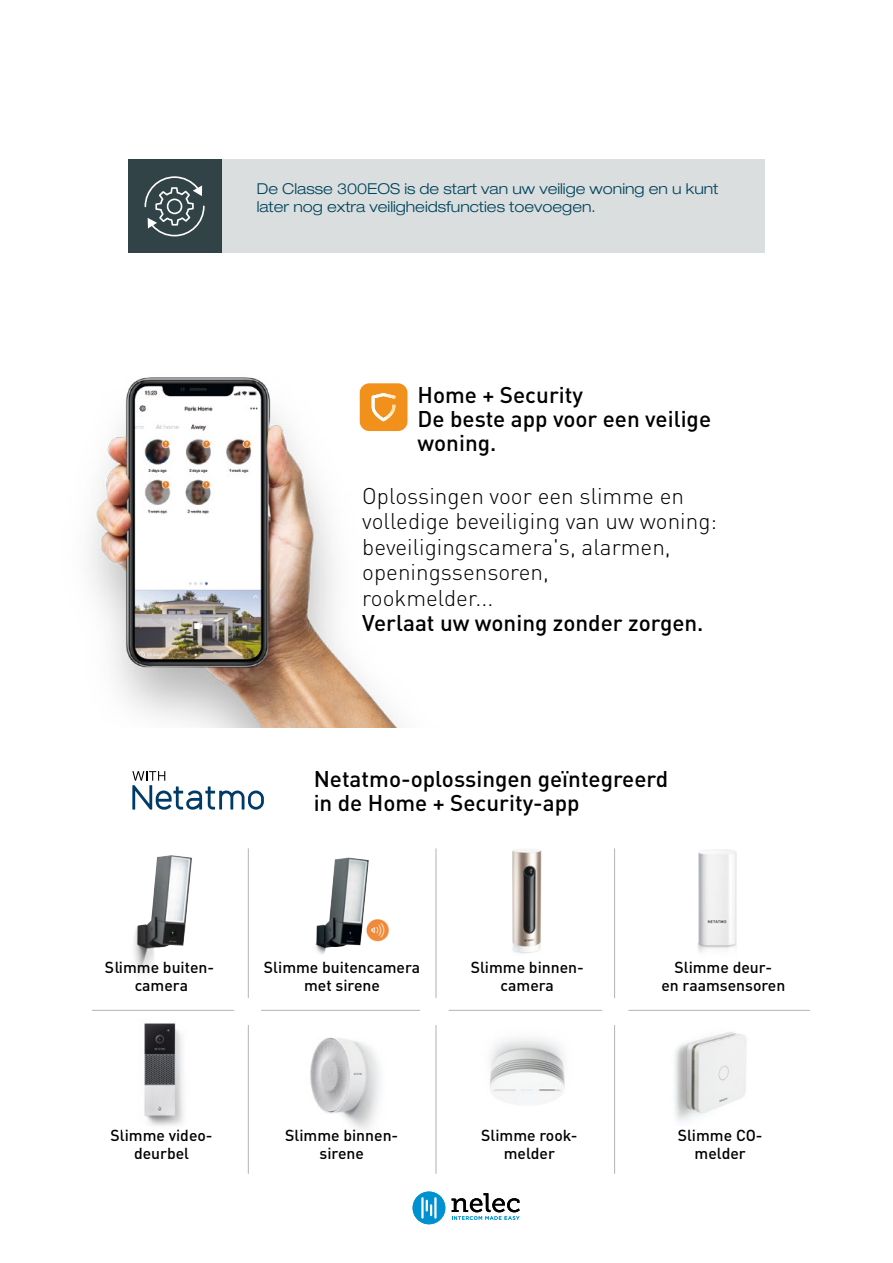
<style>
.page{position:relative;width:893px;height:1263px;background:#fff}
.page>*{position:absolute;margin:0;border:0;box-sizing:border-box;transform-origin:0 0}
.t1{font:500 22.5px/24px "DIN Pro";color:#000}
.t2{font:300 22.5px/25.5px "DIN Pro";color:#000}
.t3{font:500 15.75px/18px "DIN Pro";color:#000;text-align:center}
.t4{font:300 expanded 15px/18px "Helvetica Neue LT Std";color:#00435c}
</style>
<div class="page">
<img style="left:90px;top:377px;width:318px;height:350px">
<div style="left:222px;top:160px;width:543px;height:93px;background:#dadede"></div>
<div style="left:128px;top:160px;width:94px;height:93px;background:#324347"></div>
<svg style="left:360px;top:383px;width:47px;height:48px;background:#f19727"></svg>
<img style="left:372px;top:393px;width:24px;height:28px">
<svg style="left:132px;top:771px;width:132px;height:39px"></svg>
<hr style="left:248px;top:848px;width:1px;height:150px;background:#b1b3b4">
<hr style="left:248px;top:1025px;width:1px;height:149px;background:#b1b3b4">
<hr style="left:92px;top:1010px;width:142px;height:1px;background:#b1b3b4">
<hr style="left:261px;top:1010px;width:159px;height:1px;background:#b1b3b4">
<hr style="left:449px;top:1010px;width:153px;height:1px;background:#b1b3b4">
<hr style="left:628px;top:1010px;width:182px;height:1px;background:#b1b3b4">
<hr style="left:436px;top:848px;width:1px;height:150px;background:#b1b3b4">
<hr style="left:436px;top:1025px;width:1px;height:149px;background:#b1b3b4">
<hr style="left:614px;top:848px;width:1px;height:150px;background:#b1b3b4">
<hr style="left:614px;top:1025px;width:1px;height:149px;background:#b1b3b4">
<img style="left:489px;top:1037px;width:76px;height:68px">
<img style="left:674px;top:1032px;width:73px;height:90px">
<img style="left:310px;top:1037px;width:70px;height:93px">
<img style="left:144px;top:1023px;width:40px;height:103px">
<img style="left:134px;top:855px;width:58px;height:118px">
<img style="left:512px;top:849px;width:30px;height:104px">
<img style="left:697px;top:849px;width:40px;height:103px">
<img style="left:315px;top:857px;width:54px;height:97px">
<img style="left:365px;top:918px;width:25px;height:25px">
<svg style="left:145px;top:176px;width:60px;height:60px"></svg>
<div style="left:413px;top:1191px;width:32px;height:33px;background:#0092d0;border-radius:50%"></div>
<hr style="left:421px;top:1197px;width:3px;height:21px;background:#fff">
<hr style="left:434px;top:1197px;width:3px;height:21px;background:#fff">
<svg style="left:426px;top:1200px;width:6px;height:16px"></svg>
<svg style="left:452px;top:1193px;width:68px;height:27px"></svg>
<p class="t4" style="left:257px;top:180px;width:463px">De Classe 300EOS is de start van uw veilige woning en u kunt later nog extra veiligheidsfuncties toevoegen.</p>
<h1 class="t1" style="left:418px;top:380px;width:295px">Home + Security<br>De beste app voor een veilige woning.</h1>
<h1 class="t2" style="left:362px;top:481px;width:356px">Oplossingen voor een slimme en volledige beveiliging van uw woning: beveiligingscamera's, alarmen, openingssensoren,<br>rookmelder...</h1>
<h1 class="t1" style="left:362px;top:608px;width:343px">Verlaat uw woning zonder zorgen.</h1>
<h1 class="t1" style="left:314px;top:764px;width:356px">Netatmo-oplossingen geïntegreerd in de Home + Security-app</h1>
<p class="t3" style="left:105px;top:957px;width:111px">Slimme buiten&shy;camera</p>
<p class="t3" style="left:264px;top:957px;width:158px">Slimme buitencamera met sirene</p>
<p class="t3" style="left:471px;top:957px;width:115px">Slimme binnen&shy;camera</p>
<p class="t3" style="left:110px;top:1125px;width:104px">Slimme video&shy;deurbel</p>
<p class="t3" style="left:285px;top:1125px;width:115px">Slimme binnen&shy;sirene</p>
<p class="t3" style="left:481px;top:1125px;width:98px">Slimme rook&shy;melder</p>
<p class="t3" style="left:661px;top:957px;width:125px">Slimme deur-<br>en raamsensoren</p>
<p class="t3" style="left:678px;top:1125px;width:86px">Slimme CO&shy;melder</p>
</div>
